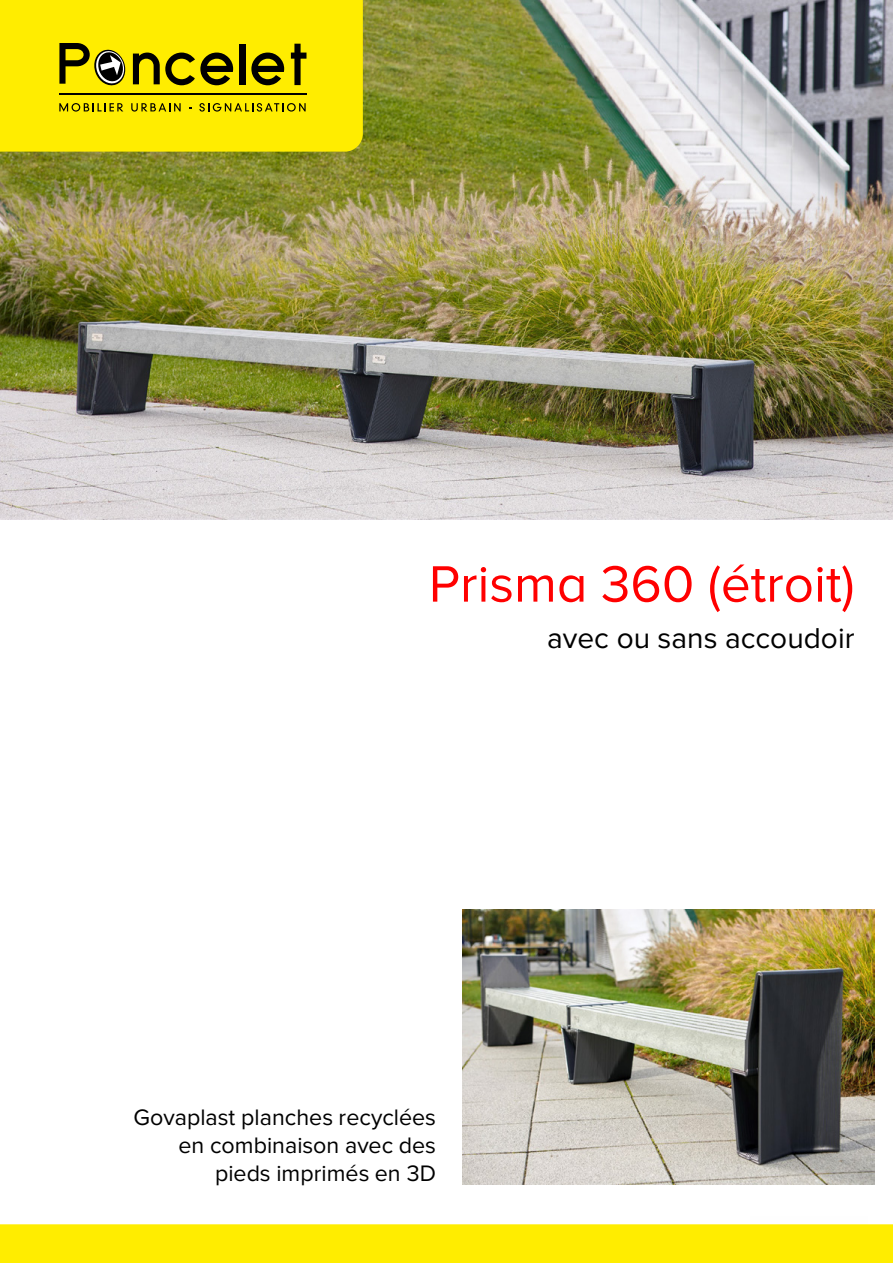
<style>
.page{position:relative;width:893px;height:1263px;background:#fff}
.page>*{position:absolute;margin:0;border:0;box-sizing:border-box;transform-origin:0 0}
.t1{font:53.1px "Proxima Nova A";color:#f00}
.t2{font:29.85px "Proxima Nova";color:#000}
.t3{font:23.25px/27.8px "Proxima Nova";color:#000;text-align:right}
</style>
<div class="page">
<img style="left:0;top:0;width:893px;height:520px">
<img style="left:462px;top:909px;width:413px;height:275px">
<img style="left:20px;top:26px;width:347px;height:136px">
<div style="left:0;top:0;width:363px;height:152px;background:#ffed00"></div>
<div style="left:0;top:1224px;width:893px;height:39px;background:#ffed00"></div>
<div style="left:40px;top:31px;width:285px;height:99px;background:#ffed00"></div>
<hr style="left:59px;top:93px;width:247px;height:1px;background:#000">
<svg style="left:133px;top:53px;width:100px;height:32px"></svg>
<div style="left:239px;top:44px;width:6px;height:40px;background:#000"></div>
<svg style="left:251px;top:53px;width:33px;height:32px"></svg>
<svg style="left:291px;top:44px;width:15px;height:41px"></svg>
<svg style="left:59px;top:43px;width:67px;height:43px"></svg>
<svg style="left:59px;top:103px;width:64px;height:9px"></svg>
<svg style="left:131px;top:103px;width:50px;height:9px"></svg>
<svg style="left:199px;top:103px;width:107px;height:9px"></svg>
<h1 class="t1" style="left:429px;top:554px;width:427px">Prisma 360 (étroit)</h1>
<p class="t2" style="left:547px;top:621px;width:309px">avec ou sans accoudoir</p>
<p class="t3" style="left:134px;top:1104px;width:304px">Govaplast planches recyclées en combinaison avec des pieds imprimés en 3D</p>
</div>
